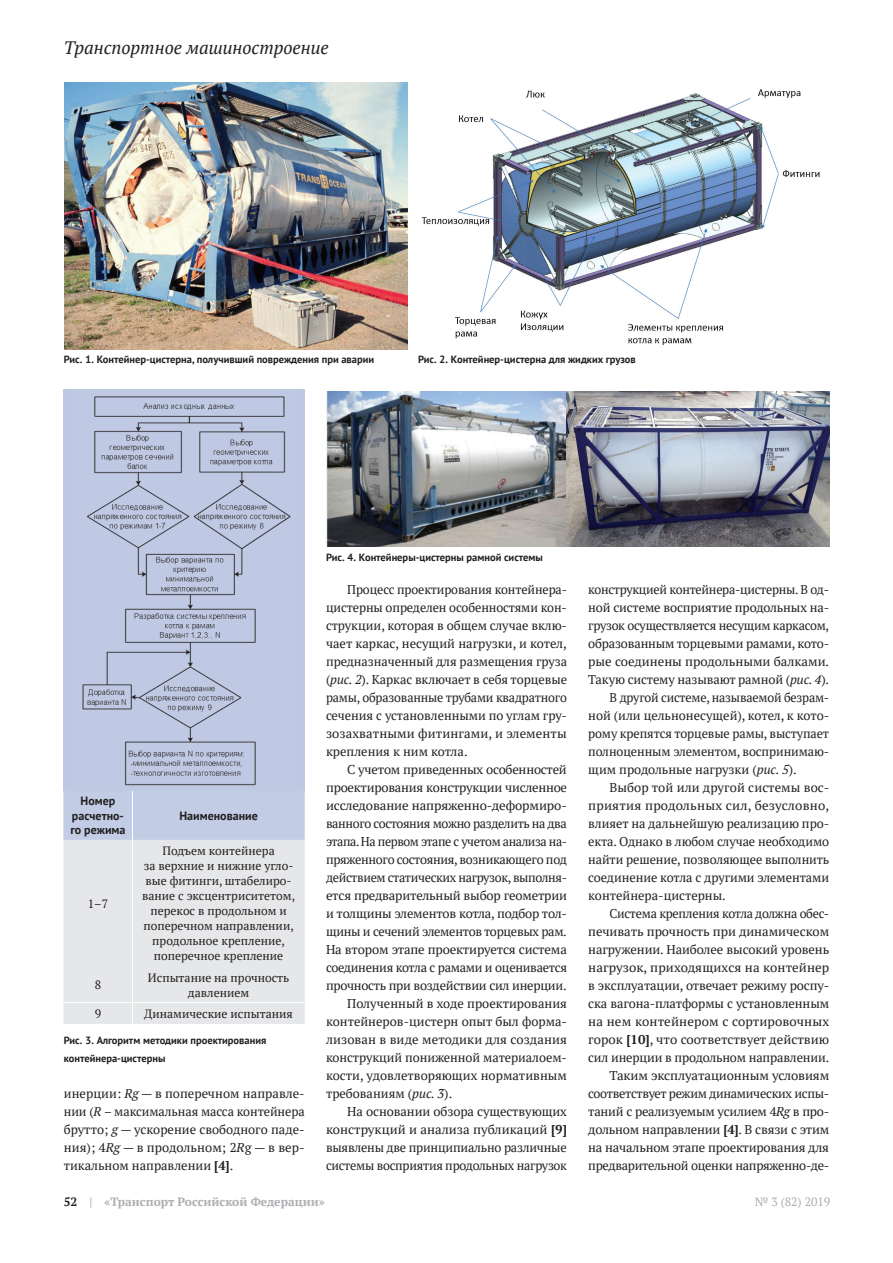
<style>
.page{position:relative;width:893px;height:1263px;background:#fff}
.page>*{position:absolute;margin:0;border:0;box-sizing:border-box;transform-origin:0 0}
.t1{font:italic 18px "PT Serif";color:#231f20}
.t2{font:12.75px/18px "PT Serif";letter-spacing:-.01em;color:#231f20;text-align:justify}
.t3{font:12.75px "PT Serif";letter-spacing:-.03em;color:#231f20}
.t4{font:12.75px "PT Serif";letter-spacing:-.035em;color:#231f20}
.t5{font:12.75px "PT Serif";letter-spacing:.015em;color:#231f20}
.t6{font:12.75px "PT Serif";letter-spacing:.01em;color:#231f20}
.t7{font:12px/15px "PT Serif";color:#231f20;text-align:center}
.t8{font:700 12px/14.4px "PT Sans";color:#231f20;text-align:center}
.t9{font:700 12px "PT Serif";color:#acadb1}
.t10{font:12px "PT Serif";color:#acadb1}
.t11{font:700 10.5px/18px "PT Sans";color:#231f20}
.s1{font-style:italic}
.s2{font-weight:700}
.s3{color:#231f20}
</style>
<div class="page">
<img style="left:64px;top:83px;width:343px;height:266px">
<img style="left:421px;top:89px;width:399px;height:256px">
<div style="left:64px;top:389px;width:241px;height:401px;background:#bdc8e2"></div>
<img style="left:82px;top:396px;width:209px;height:390px">
<img style="left:326px;top:392px;width:503px;height:154px">
<svg style="left:63px;top:791px;width:242px;height:233px;background:#dee1e8"></svg>
<hr style="left:132px;top:966px;width:1px;height:36px;background:#fff">
<hr style="left:63px;top:1002px;width:69px;height:1px;background:#fff">
<hr style="left:132px;top:1002px;width:173px;height:1px;background:#fff">
<hr style="left:132px;top:791px;width:1px;height:49px;background:#fff">
<h1 class="t1" style="left:64px;top:36px;width:266px">Транспортное машиностроение</h1>
<p class="t11" style="left:64px;top:350px;width:312px">Рис. 1. Контейнер-цистерна, получивший повреждения при аварии</p>
<p class="t11" style="left:418px;top:351px;width:219px">Рис. 2. Контейнер-цистерна для жидких грузов</p>
<p class="t8" style="left:70px;top:793px;width:57px">Номер расчетно&shy;го режима</p>
<p class="t7" style="left:88px;top:896px;width:22px">1–7</p>
<p class="t8" style="left:179px;top:808px;width:80px">Наименование</p>
<p class="t7" style="left:142px;top:843px;width:154px">Подъем контейнера<br>за верхние и нижние угло&shy;вые фитинги, штабелиро&shy;вание с эксцентриситетом, перекос в продольном и поперечном направлении, продольное крепление, поперечное крепление</p>
<p class="t7" style="left:95px;top:977px;width:8px">8</p>
<p class="t7" style="left:148px;top:970px;width:143px">Испытание на прочность давлением</p>
<p class="t7" style="left:95px;top:1006px;width:8px">9</p>
<p class="t7" style="left:144px;top:1006px;width:150px">Динамические испытания</p>
<p class="t11" style="left:64px;top:1031px;width:204px">Рис. 3. Алгоритм методики проектирования контейнера-цистерны</p>
<p class="t2" style="left:64px;top:1084px;width:242px">инерции: <span class="s1">Rg</span> — в поперечном направле&shy;нии (<span class="s1">R</span> – максимальная масса контейнера брутто; <span class="s1">g</span> — ускорение свободного паде&shy;ния); 4<span class="s1">Rg</span> — в продольном; 2<span class="s1">R</span>g — в вер&shy;тикальном направлении <span class="s2">[4]</span>.</p>
<p class="t11" style="left:326px;top:548px;width:218px">Рис. 4. Контейнеры-цистерны рамной системы</p>
<p class="t2" style="left:326px;top:580px;width:243px;text-indent:21px">Процесс проектирования контейнера&shy;цистерны определен особенностями кон&shy;струкции, которая в общем случае вклю&shy;чает каркас, несущий нагрузки, и котел, предназначенный для размещения груза (<span class="s1">рис. 2</span>). Каркас включает в себя торцевые рамы, образованные трубами квадратного сечения с установленными по углам гру&shy;зозахватными фитингами, и элементы крепления к ним котла.</p>
<p class="t2" style="left:347px;top:760px;width:221px">С учетом приведенных особенностей</p>
<p class="t2" style="left:326px;top:778px;width:243px">проектирования конструкции численное</p>
<p class="t2" style="left:326px;top:796px;width:242px">исследование напряженно-деформиро-</p>
<p class="t3" style="left:326px;top:815px;width:242px">ванного состояния можно разделить на два</p>
<p class="t4" style="left:326px;top:833px;width:242px">этапа. На первом этапе с учетом анализа на-</p>
<p class="t2" style="left:326px;top:850px;width:242px">пряженного состояния, возникающего под</p>
<p class="t3" style="left:326px;top:869px;width:242px">действием статических нагрузок, выполня-</p>
<p class="t2" style="left:326px;top:886px;width:242px">ется предварительный выбор геометрии</p>
<p class="t2" style="left:326px;top:904px;width:242px">и толщины элементов котла, подбор тол-</p>
<p class="t2" style="left:326px;top:922px;width:242px">щины и сечений элементов торцевых рам.</p>
<p class="t2" style="left:326px;top:940px;width:242px">На втором этапе проектируется система</p>
<p class="t2" style="left:326px;top:958px;width:243px">соединения котла с рамами и оценивается</p>
<p class="t2" style="left:326px;top:976px;width:242px">прочность при воздействии сил инерции.</p>
<p class="t2" style="left:347px;top:994px;width:221px">Полученный в ходе проектирования</p>
<p class="t2" style="left:326px;top:1012px;width:242px">контейнеров-цистерн опыт был форма-</p>
<p class="t2" style="left:326px;top:1030px;width:242px">лизован в виде методики для создания</p>
<p class="t2" style="left:326px;top:1048px;width:242px">конструкций пониженной материалоем-</p>
<p class="t2" style="left:326px;top:1066px;width:242px">кости, удовлетворяющих нормативным</p>
<p class="t2" style="left:326px;top:1084px;width:128px">требованиям (<span class="s1">рис. 3</span>).</p>
<p class="t2" style="left:347px;top:1102px;width:221px">На основании обзора существующих</p>
<p class="t2" style="left:326px;top:1120px;width:242px">конструкций и анализа публикаций <span class="s2">[9]</span></p>
<p class="t2" style="left:326px;top:1138px;width:242px">выявлены две принципиально различные</p>
<p class="t2" style="left:326px;top:1156px;width:242px">системы восприятия продольных нагрузок</p>
<p class="t2" style="left:588px;top:580px;width:242px">конструкцией контейнера-цистерны. В од-</p>
<p class="t2" style="left:588px;top:598px;width:242px">ной системе восприятие продольных на-</p>
<p class="t2" style="left:588px;top:616px;width:242px">грузок осуществляется несущим каркасом,</p>
<p class="t2" style="left:588px;top:634px;width:242px">образованным торцевыми рамами, кото-</p>
<p class="t2" style="left:588px;top:652px;width:243px">рые соединены продольными балками.</p>
<p class="t2" style="left:588px;top:670px;width:242px">Такую систему называют рамной (<span class="s1">рис. 4</span>).</p>
<p class="t2" style="left:609px;top:688px;width:221px">В другой системе, называемой безрам-</p>
<p class="t2" style="left:588px;top:706px;width:242px">ной (или цельнонесущей), котел, к кото-</p>
<p class="t2" style="left:588px;top:724px;width:242px">рому крепятся торцевые рамы, выступает</p>
<p class="t2" style="left:588px;top:742px;width:242px">полноценным элементом, воспринимаю-</p>
<p class="t2" style="left:588px;top:760px;width:210px">щим продольные нагрузки (<span class="s1">рис. 5</span>).</p>
<p class="t2" style="left:609px;top:778px;width:221px">Выбор той или другой системы вос-</p>
<p class="t5" style="left:588px;top:797px;width:242px">приятия продольных сил, безусловно,</p>
<p class="t2" style="left:588px;top:814px;width:242px">влияет на дальнейшую реализацию про-</p>
<p class="t2" style="left:588px;top:832px;width:242px">екта. Однако в любом случае необходимо</p>
<p class="t2" style="left:588px;top:850px;width:243px">найти решение, позволяющее выполнить</p>
<p class="t2" style="left:588px;top:868px;width:242px">соединение котла с другими элементами</p>
<p class="t2" style="left:588px;top:886px;width:139px">контейнера-цистерны.</p>
<p class="t2" style="left:609px;top:904px;width:221px">Система крепления котла должна обес-</p>
<p class="t2" style="left:588px;top:922px;width:242px">печивать прочность при динамическом</p>
<p class="t2" style="left:588px;top:940px;width:243px">нагружении. Наиболее высокий уровень</p>
<p class="t2" style="left:588px;top:958px;width:242px">нагрузок, приходящихся на контейнер</p>
<p class="t2" style="left:588px;top:976px;width:242px">в эксплуатации, отвечает режиму роспу-</p>
<p class="t2" style="left:588px;top:994px;width:242px">ска вагона-платформы с установленным</p>
<p class="t6" style="left:588px;top:1013px;width:242px">на нем контейнером с сортировочных</p>
<p class="t2" style="left:588px;top:1030px;width:242px">горок <span class="s2">[10]</span>, что соответствует действию</p>
<p class="t2" style="left:588px;top:1048px;width:242px">сил инерции в продольном направлении.</p>
<p class="t2" style="left:609px;top:1066px;width:221px">Таким эксплуатационным условиям</p>
<p class="t2" style="left:588px;top:1084px;width:242px">соответствует режим динамических испы-</p>
<p class="t2" style="left:588px;top:1102px;width:242px">таний с реализуемым усилием 4<span class="s1">Rg</span> в про-</p>
<p class="t2" style="left:588px;top:1120px;width:242px">дольном направлении <span class="s2">[4]</span>. В связи с этим</p>
<p class="t2" style="left:588px;top:1138px;width:242px">на начальном этапе проектирования для</p>
<p class="t2" style="left:588px;top:1156px;width:242px">предварительной оценки напряженно-де-</p>
<p class="t9" style="left:64px;top:1194px;width:263px"><span class="s3">52</span> | «Транспорт Российской Федерации»</p>
<p class="t10" style="left:755px;top:1194px;width:77px">№ 3 (82) 2019</p>
</div>
